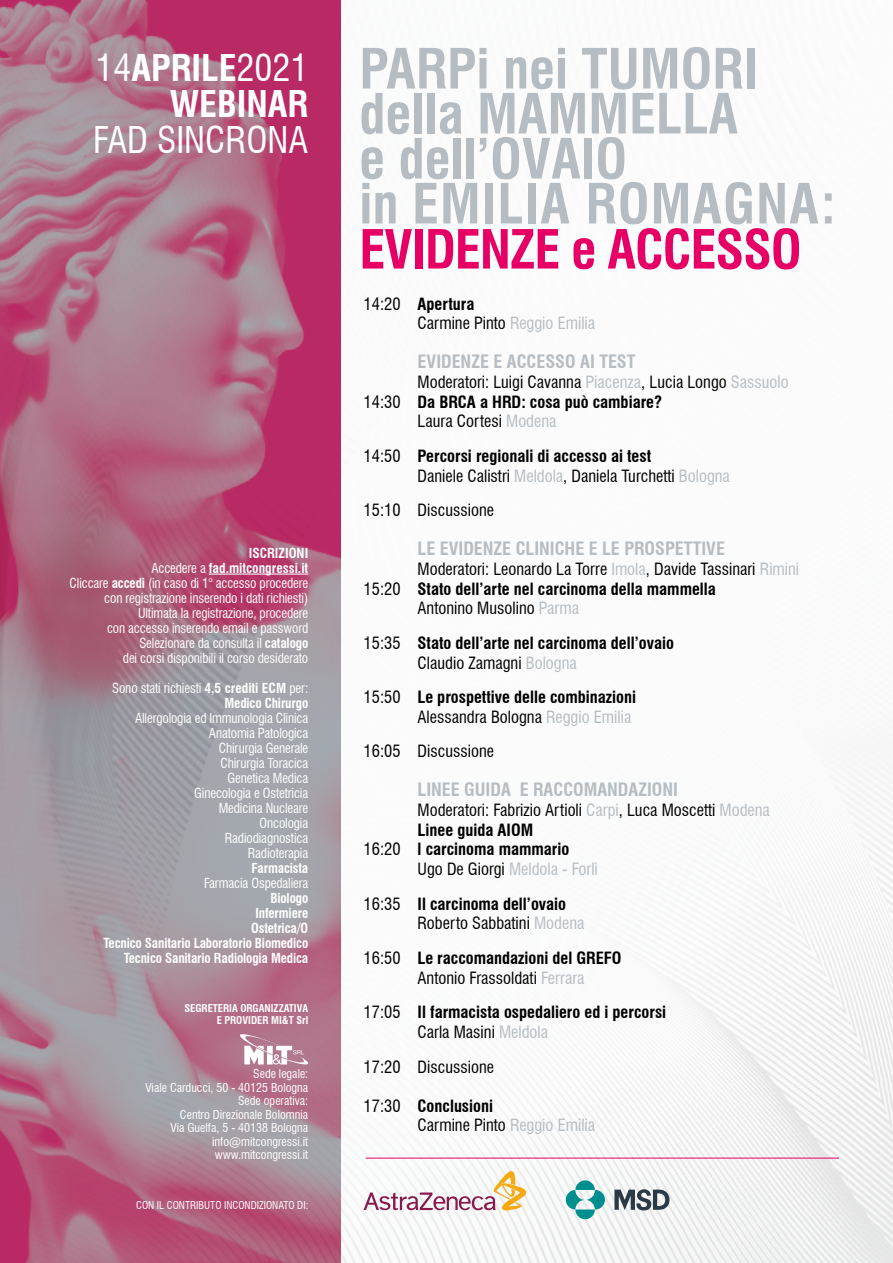
<style>
.page{position:relative;width:893px;height:1263px;background:#fff}
.page>*{position:absolute;margin:0;border:0;box-sizing:border-box;transform-origin:0 0}
.t1{font:700 condensed 54px/45px "Swiss 721 BT";color:#b6bdc2}
.t2{font:700 condensed 52.5px "Swiss 721 BT";letter-spacing:-.02em;color:#e60065}
.t3{font:700 condensed 36px/36px "Swiss 721 BT";color:#fff;text-align:right}
.t4{font:condensed 36px "Swiss 721 BT";color:#fff}
.t5{font:700 condensed 18px "Swiss 721 BT";color:#b6bdc2}
.t6{font:condensed 16.5px/19.8px "Swiss 721 BT";color:#000}
.t7{font:700 condensed 16.5px/19.8px "Swiss 721 BT";color:#000}
.t8{font:condensed 16.5px "Swiss 721 BT";color:#b6bdc2}
.t9{font:condensed 13.5px/15px "Swiss 721 BT";letter-spacing:-.01em;color:#fff;text-align:right}
.t10{font:700 condensed 13.5px/15px "Swiss 721 BT";letter-spacing:-.01em;color:#fff;text-align:right}
.t11{font:condensed 12px/13.5px "Swiss 721 BT";color:#fff;text-align:right}
.t12{font:700 condensed 10.5px/12px "Swiss 721 BT";color:#fff;text-align:right}
.t13{font:condensed 10.5px "Swiss 721 BT";color:#fff}
.s1{font-weight:400}
.s2{font-weight:700}
.s3{color:#b6bdc2}
.s4{font-weight:400;color:#b6bdc2}
.s5{color:#000}
</style>
<div class="page">
<img style="left:0;top:0;width:893px;height:1263px">
<hr style="left:209px;top:573px;width:99px;height:2px;background:#fff">
<svg style="left:239px;top:1032px;width:70px;height:33px"></svg>
<hr style="left:366px;top:1158px;width:473px;height:1px;background:#e60065">
<svg style="left:566px;top:1180px;width:39px;height:39px"></svg>
<svg style="left:614px;top:1189px;width:55px;height:22px"></svg>
<svg style="left:364px;top:1171px;width:162px;height:39px"></svg>
<h3 class="t3" style="left:96px;top:50px;width:214px"><span class="s1">14</span>APRILE<span class="s1">2021<br></span>WEBINAR</h3>
<h3 class="t4" style="left:93px;top:119px;width:217px">FAD SINCRONA</h3>
<p class="t9" style="left:70px;top:545px;width:240px"><span class="s2">ISCRIZIONI<br></span>Accedere a <span class="s2">fad.mitcongressi.it<br></span>Cliccare <span class="s2">accedi</span> (in caso di 1° accesso procedere con registrazione inserendo i dati richiesti)<br>Ultimata la registrazione, procedere<br>con accesso inserendo email e password Selezionare da consulta il <span class="s2">catalogo<br></span>dei corsi disponibili il corso desiderato</p>
<p class="t10" style="left:112px;top:680px;width:198px"><span class="s1">Sono stati richiesti</span> 4,5 crediti ECM <span class="s1">per:<br></span>Medico Chirurgo</p>
<p class="t9" style="left:135px;top:710px;width:175px">Allergologia ed Immunologia Clinica<br>Anatomia Patologica<br>Chirurgia Generale<br>Chirurgia Toracica<br>Genetica Medica<br>Ginecologia e Ostetricia<br>Medicina Nucleare<br>Oncologia<br>Radiodiagnostica<br>Radioterapia</p>
<p class="t10" style="left:252px;top:860px;width:58px">Farmacista</p>
<p class="t9" style="left:204px;top:875px;width:106px">Farmacia Ospedaliera</p>
<p class="t10" style="left:104px;top:890px;width:206px">Biologo<br>Infermiere<br>Ostetrica/O<br>Tecnico Sanitario Laboratorio Biomedico<br>Tecnico Sanitario Radiologia Medica</p>
<p class="t12" style="left:184px;top:1002px;width:125px">SEGRETERIA ORGANIZZATIVA<br>E PROVIDER MI&amp;T Srl</p>
<p class="t11" style="left:145px;top:1067px;width:164px">Sede legale:<br>Viale Carducci, 50 - 40125 Bologna<br>Sede operativa:<br>Centro Direzionale Bolomnia<br>Via Guelfa, 5 - 40138 Bologna info@mitcongressi.it www.mitcongressi.it</p>
<p class="t13" style="left:136px;top:1199px;width:174px">CON IL CONTRIBUTO INCONDIZIONATO DI:</p>
<h1 class="t1" style="left:359px;top:46px;width:478px">PARPi nei TUMORI della MAMMELLA<br>e dell’OVAIO<br>in EMILIA ROMAGNA:</h1>
<h2 class="t2" style="left:359px;top:218px;width:444px">EVIDENZE e ACCESSO</h2>
<p class="t6" style="left:418px;top:294px;width:179px;text-indent:-54px">14:20 <span class="s2">Apertura<br></span>Carmine Pinto <span class="s3">Reggio Emilia</span></p>
<p class="t5" style="left:418px;top:351px;width:219px">EVIDENZE E ACCESSO AI TEST</p>
<p class="t6" style="left:418px;top:372px;width:373px">Moderatori: Luigi Cavanna <span class="s3">Piacenza</span>, Lucia Longo <span class="s3">Sassuolo</span></p>
<p class="t7" style="left:364px;top:392px;width:300px"><span class="s1">14:30</span> Da BRCA a HRD: cosa può cambiare?</p>
<p class="t6" style="left:418px;top:411px;width:140px">Laura Cortesi <span class="s3">Modena</span></p>
<p class="t6" style="left:418px;top:446px;width:314px;text-indent:-54px">14:50 <span class="s2">Percorsi regionali di accesso ai test<br></span>Daniele Calistri <span class="s3">Meldola</span>, Daniela Turchetti <span class="s3">Bologna</span></p>
<p class="t6" style="left:364px;top:500px;width:132px">15:10 Discussione</p>
<p class="t5" style="left:418px;top:538px;width:309px">LE EVIDENZE CLINICHE E LE PROSPETTIVE</p>
<p class="t6" style="left:418px;top:559px;width:383px">Moderatori: Leonardo La Torre <span class="s3">Imola</span>, Davide Tassinari <span class="s3">Rimini</span></p>
<p class="t7" style="left:364px;top:579px;width:354px"><span class="s1">15:20</span> Stato dell’arte nel carcinoma della mammella</p>
<p class="t6" style="left:418px;top:598px;width:163px">Antonino Musolino <span class="s3">Parma</span></p>
<p class="t7" style="left:418px;top:633px;width:258px;text-indent:-54px"><span class="s1">15:35</span> Stato dell’arte nel carcinoma dell’ovaio<br><span class="s1">Claudio Zamagni</span> <span class="s4">Bologna</span></p>
<p class="t7" style="left:364px;top:687px;width:274px;text-align:right"><span class="s1">15:50</span> Le prospettive delle combinazioni<br><span class="s1">Alessandra Bologna</span> <span class="s4">Reggio Emilia</span></p>
<p class="t6" style="left:364px;top:741px;width:132px">16:05 Discussione</p>
<p class="t5" style="left:418px;top:779px;width:262px">LINEE GUIDA E RACCOMANDAZIONI</p>
<p class="t6" style="left:418px;top:800px;width:354px">Moderatori: Fabrizio Artioli <span class="s3">Carpi</span>, Luca Moscetti <span class="s3">Modena</span></p>
<p class="t7" style="left:418px;top:820px;width:117px">Linee guida AIOM</p>
<p class="t7" style="left:364px;top:839px;width:207px"><span class="s1">16:20</span> l carcinoma mammario</p>
<p class="t8" style="left:418px;top:859px;width:182px"><span class="s5">Ugo De Giorgi</span> Meldola - Forlì</p>
<p class="t6" style="left:418px;top:894px;width:168px;text-indent:-54px">16:35 <span class="s2">Il carcinoma dell’ovaio<br></span>Roberto Sabbatini <span class="s3">Modena</span></p>
<p class="t7" style="left:418px;top:948px;width:206px;text-indent:-54px"><span class="s1">16:50</span> Le raccomandazioni del GREFO<br><span class="s1">Antonio Frassoldati</span> <span class="s4">Ferrara</span></p>
<p class="t7" style="left:418px;top:1002px;width:250px;text-indent:-54px"><span class="s1">17:05</span> Il farmacista ospedaliero ed i percorsi<br><span class="s1">Carla Masini</span> <span class="s4">Meldola</span></p>
<p class="t6" style="left:364px;top:1056px;width:132px">17:20 Discussione</p>
<p class="t6" style="left:418px;top:1095px;width:179px;text-indent:-54px">17:30 <span class="s2">Conclusioni<br></span>Carmine Pinto <span class="s3">Reggio Emilia</span></p>
</div>
